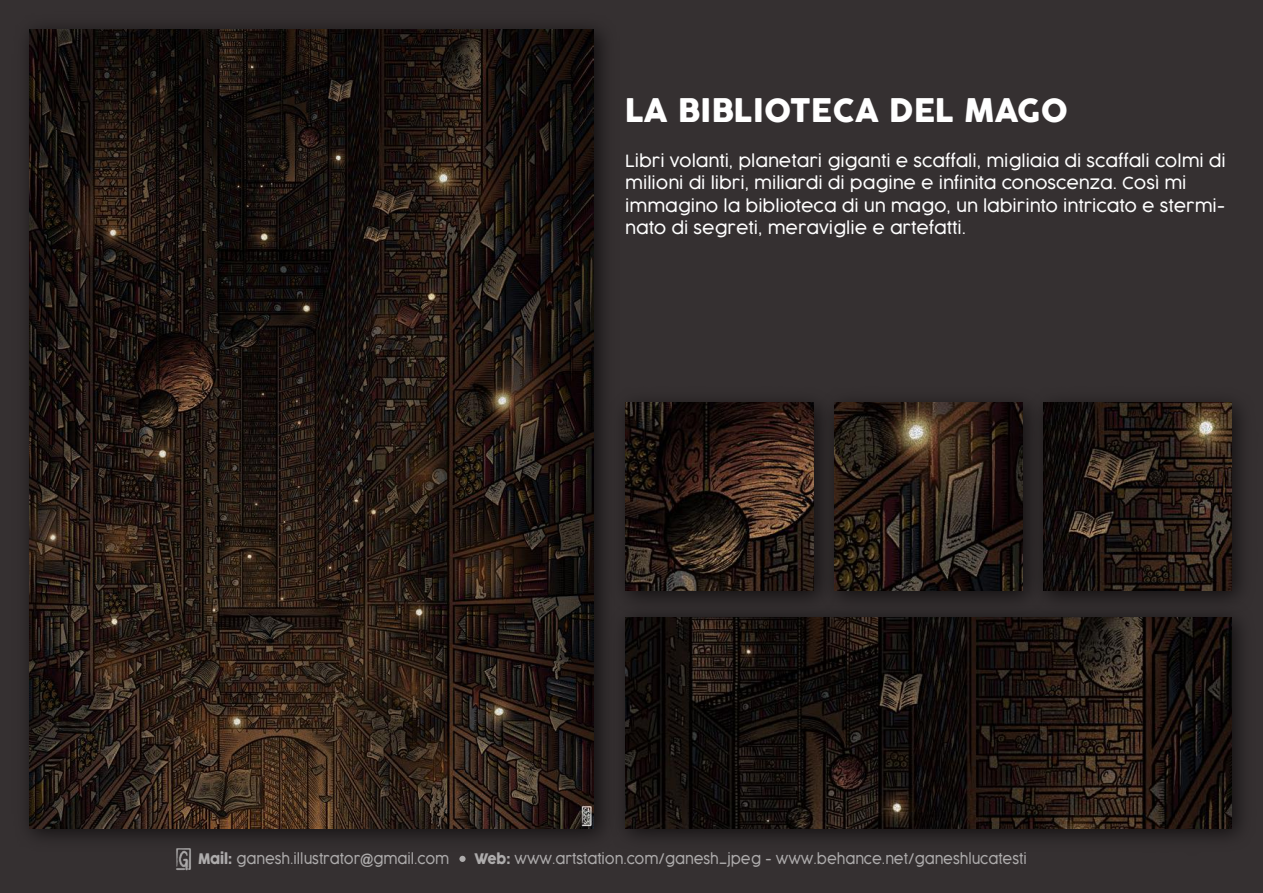
<style>
.page{position:relative;width:1263px;height:893px;background:#353031}
.page>*{position:absolute;margin:0;border:0;box-sizing:border-box;transform-origin:0 0}
.t1{font:31.8px "Cocogoose";color:#fff}
.t2{font:300 16.5px/22.5px "Cocogoose";color:#fff}
.t3{font:300 14.25px "Cocogoose";color:#fff;scale:.91 1}
.s1{font-weight:400}
.s2{font-family:"Arial Rounded MT Bold";font-weight:400}
</style>
<div class="page">
<img style="left:28px;top:28px;width:576px;height:829px">
<img style="left:29px;top:30px;width:565px;height:798px">
<img style="left:624px;top:621px;width:617px;height:216px">
<img style="left:625px;top:621px;width:606px;height:207px">
<img style="left:624px;top:402px;width:189px;height:219px">
<img style="left:625px;top:403px;width:188px;height:188px">
<img style="left:813px;top:402px;width:209px;height:219px">
<img style="left:834px;top:403px;width:188px;height:188px">
<img style="left:1022px;top:402px;width:219px;height:219px">
<img style="left:1043px;top:403px;width:188px;height:188px">
<div style="left:459px;top:856px;width:7px;height:6px;background:#aeacac;border-radius:50%"></div>
<img style="left:164px;top:840px;width:39px;height:31px">
<h1 class="t1" style="left:625px;top:88px;width:444px">LA BIBLIOTECA DEL MAGO</h1>
<p class="t2" style="left:625px;top:149px;width:602px">Libri volanti, planetari giganti e scaffali, migliaia di scaffali colmi di milioni di libri, miliardi di pagine e infinita conoscenza. Così mi immagino la biblioteca di un mago, un labirinto intricato e stermi&shy;nato di segreti, meraviglie e artefatti.</p>
<p class="t3" style="left:198px;top:849px;width:278px"><span class="s1">Mail:</span> ganesh.illustrator<span class="s2">@</span>gmail.com</p>
<p class="t3" style="left:475px;top:849px;width:608px"><span class="s1">Web:</span> www.artstation.com/ganesh_jpeg - www.behance.net/ganeshlucatesti</p>
</div>
